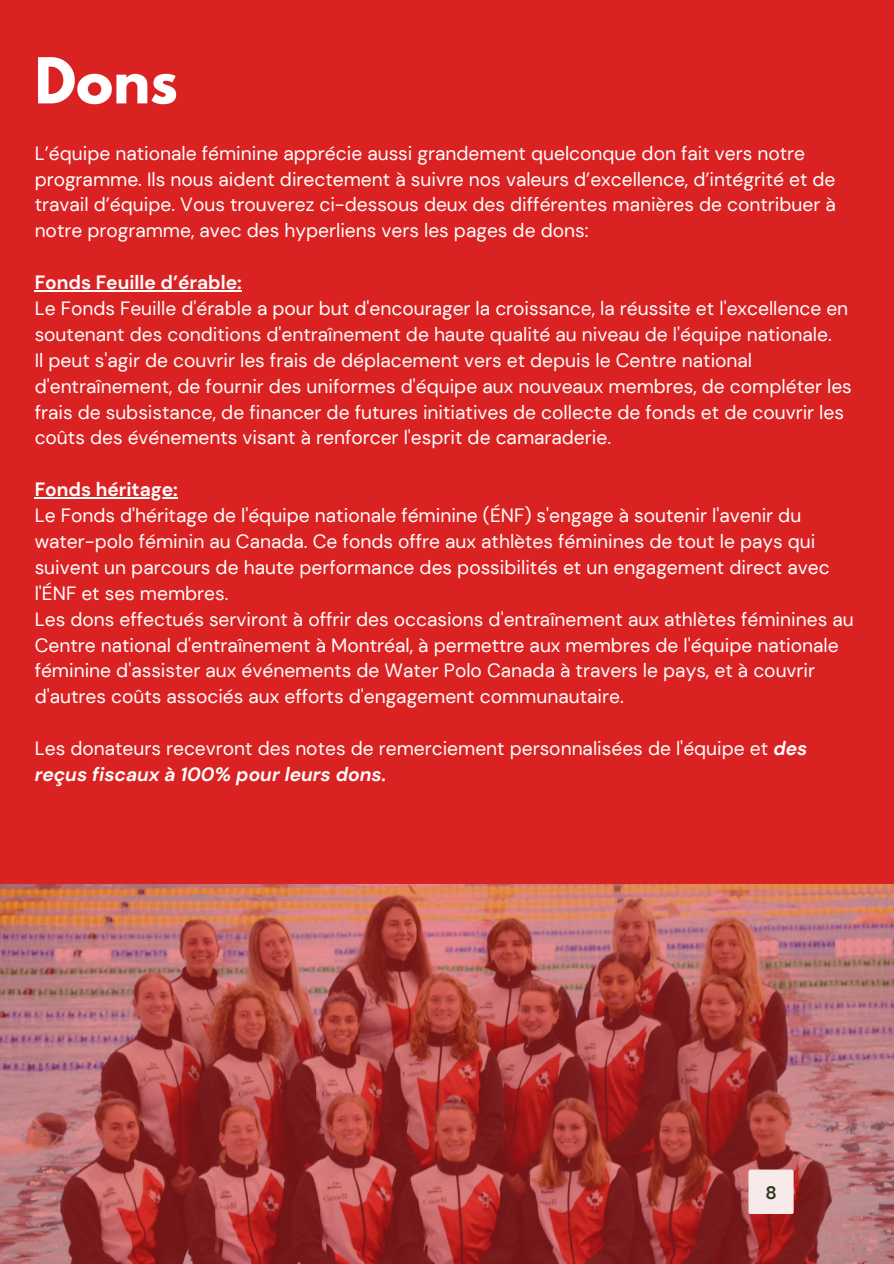
<style>
.page{position:relative;width:894px;height:1264px;background:#fff}
.page>*{position:absolute;margin:0;border:0;box-sizing:border-box;transform-origin:0 0}
.t1{font:700 55.95px "League Spartan";color:#fff}
.t2{font:19.2px/25.8px "DM Sans";color:#fff}
.t3{font:700 19.2px "DM Sans";color:#fff}
.t4{font:700 18px "DM Sans";color:#2b391f}
.s1{font-weight:700;font-style:italic}
</style>
<div class="page">
<div style="left:0;top:0;width:893px;height:1263px;background:#db2222"></div>
<img style="left:0;top:884px;width:893px;height:379px">
<div style="left:748px;top:1169px;width:45px;height:45px;background:#f6eaeb;border-radius:2px"></div>
<hr style="left:35px;top:290px;width:207px;height:1px;background:#fff">
<hr style="left:35px;top:497px;width:143px;height:1px;background:#fff">
<p class="t1" style="left:35px;top:53px;width:144px">Dons</p>
<h1 class="t2" style="left:35px;top:140px;width:802px">L’équipe nationale féminine apprécie aussi grandement quelconque don fait vers notre programme. Ils nous aident directement à suivre nos valeurs d’excellence, d’intégrité et de travail d’équipe. Vous trouverez ci-dessous deux des différentes manières de contribuer à notre programme, avec des hyperliens vers les pages de dons:</h1>
<p class="t3" style="left:35px;top:270px;width:209px">Fonds Feuille d’érable:</p>
<p class="t2" style="left:35px;top:295px;width:814px">Le Fonds Feuille d'érable a pour but d'encourager la croissance, la réussite et l'excellence en soutenant des conditions d'entraînement de haute qualité au niveau de l'équipe nationale.</p>
<p class="t2" style="left:35px;top:347px;width:818px">Il peut s'agir de couvrir les frais de déplacement vers et depuis le Centre national d'entraînement, de fournir des uniformes d'équipe aux nouveaux membres, de compléter les frais de subsistance, de financer de futures initiatives de collecte de fonds et de couvrir les coûts des événements visant à renforcer l'esprit de camaraderie.</p>
<p class="t3" style="left:35px;top:477px;width:144px">Fonds héritage:</p>
<p class="t2" style="left:35px;top:502px;width:796px">Le Fonds d'héritage de l'équipe nationale féminine (ÉNF) s'engage à soutenir l'avenir du water-polo féminin au Canada. Ce fonds offre aux athlètes féminines de tout le pays qui suivent un parcours de haute performance des possibilités et un engagement direct avec l'ÉNF et ses membres.</p>
<p class="t2" style="left:35px;top:606px;width:820px">Les dons effectués serviront à offrir des occasions d'entraînement aux athlètes féminines au Centre national d'entraînement à Montréal, à permettre aux membres de l'équipe nationale féminine d'assister aux événements de Water Polo Canada à travers le pays, et à couvrir d'autres coûts associés aux efforts d'engagement communautaire.</p>
<p class="t2" style="left:35px;top:735px;width:774px">Les donateurs recevront des notes de remerciement personnalisées de l'équipe et <span class="s1">des reçus fiscaux à 100% pour leurs dons.</span></p>
<p class="t4" style="left:765px;top:1180px;width:13px">8</p>
</div>
